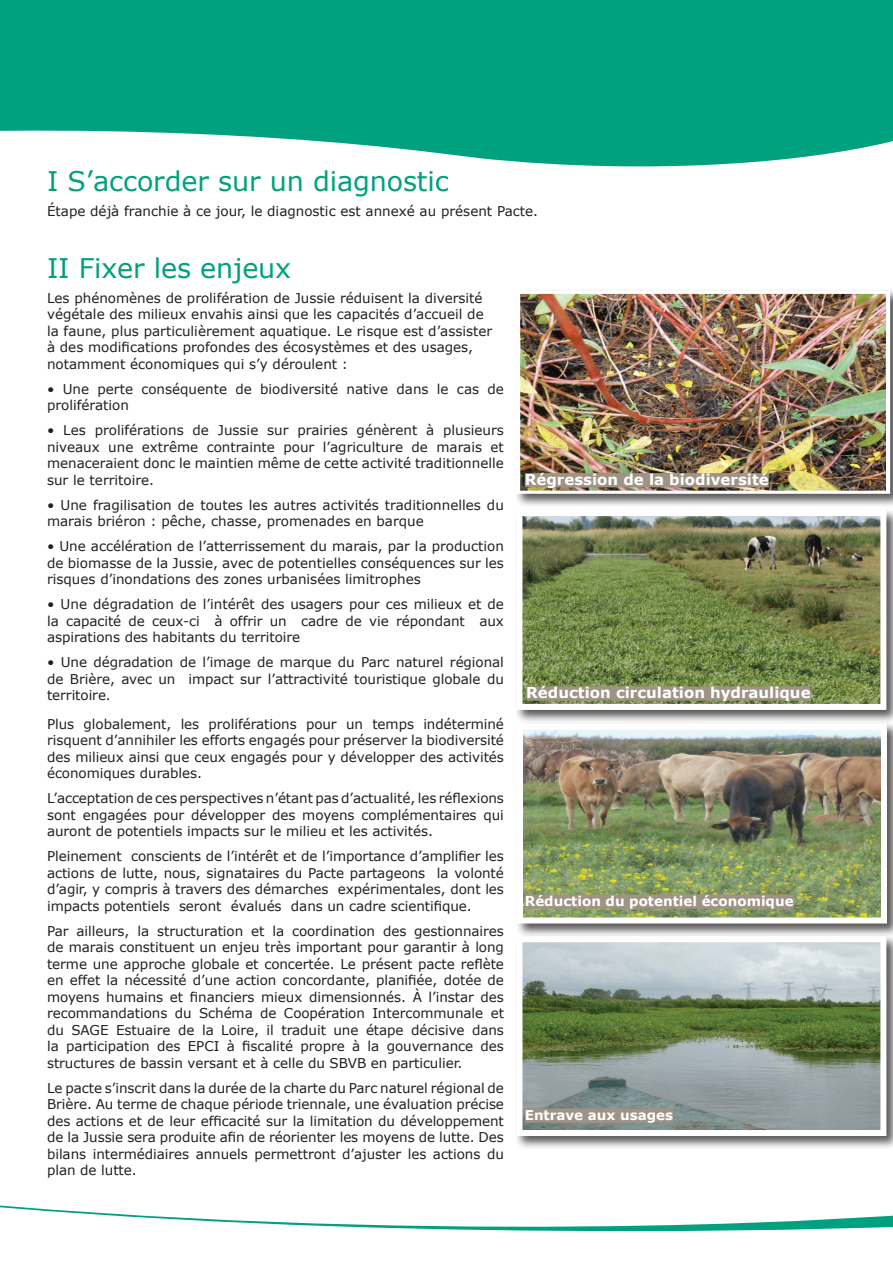
<style>
.page{position:relative;width:893px;height:1263px;background:#fff}
.page>*{position:absolute;margin:0;border:0;box-sizing:border-box;transform-origin:0 0}
.t1{font:27px "Verdana";letter-spacing:-.005em;color:#00a17e}
.t2{font:700 15px "Verdana";color:#fff}
.t3{font:13.5px/16.5px "Verdana";color:#231f20;text-align:justify}
.t4{font:700 13.5px "Verdana";color:#fff}
</style>
<div class="page">
<svg style="left:0;top:0;width:893px;height:167px;fill:#00a17e"></svg>
<div style="left:515px;top:721px;width:378px;height:216px;background:#231f20;opacity:.75"></div>
<img style="left:524px;top:731px;width:356px;height:185px">
<div style="left:517px;top:724px;width:370px;height:199px;border:6px solid #fff"></div>
<div style="left:514px;top:508px;width:379px;height:216px;background:#231f20;opacity:.75"></div>
<img style="left:523px;top:517px;width:356px;height:186px">
<div style="left:516px;top:510px;width:370px;height:200px;border:6px solid #fff"></div>
<div style="left:526px;top:686px;width:285px;height:15px;background:#9e9384"></div>
<div style="left:514px;top:289px;width:379px;height:219px;background:#231f20;opacity:.75"></div>
<img style="left:521px;top:296px;width:364px;height:193px">
<div style="left:516px;top:291px;width:374px;height:203px;border:4px solid #fff"></div>
<div style="left:525px;top:473px;width:244px;height:14px;background:#9e9384"></div>
<div style="left:525px;top:894px;width:269px;height:15px;background:#9e9384"></div>
<div style="left:514px;top:934px;width:379px;height:216px;background:#231f20;opacity:.75"></div>
<img style="left:523px;top:943px;width:356px;height:186px">
<div style="left:516px;top:936px;width:370px;height:200px;border:6px solid #fff"></div>
<div style="left:525px;top:1108px;width:148px;height:15px;background:#9e9384"></div>
<svg style="left:0;top:1205px;width:893px;height:27px"></svg>
<h1 class="t1" style="left:47px;top:163px;width:403px">I S’accorder sur un diagnostic</h1>
<p class="t3" style="left:47px;top:203px;width:493px">Étape déjà franchie à ce jour, le diagnostic est annexé au présent Pacte.</p>
<h1 class="t1" style="left:47px;top:250px;width:246px">II Fixer les enjeux</h1>
<p class="t3" style="left:47px;top:290px;width:447px;text-align:left">Les phénomènes de prolifération de Jussie réduisent la diversité végétale des milieux envahis ainsi que les capacités d’accueil de la faune, plus particulièrement aquatique. Le risque est d’assister à des modifications profondes des écosystèmes et des usages, notamment économiques qui s’y déroulent :</p>
<p class="t3" style="left:47px;top:381px;width:458px">• Une perte conséquente de biodiversité native dans le cas de prolifération</p>
<p class="t3" style="left:47px;top:422px;width:458px">• Les proliférations de Jussie sur prairies génèrent à plusieurs niveaux une extrême contrainte pour l’agriculture de marais et menaceraient donc le maintien même de cette activité traditionnelle sur le territoire.</p>
<p class="t3" style="left:47px;top:497px;width:458px">• Une fragilisation de toutes les autres activités traditionnelles du marais briéron : pêche, chasse, promenades en barque</p>
<p class="t3" style="left:47px;top:538px;width:458px">• Une accélération de l’atterrissement du marais, par la production de biomasse de la Jussie, avec de potentielles conséquences sur les risques d’inondations des zones urbanisées limitrophes</p>
<p class="t3" style="left:47px;top:596px;width:458px">• Une dégradation de l’intérêt des usagers pour ces milieux et de la capacité de ceux-ci à offrir un cadre de vie répondant aux aspirations des habitants du territoire</p>
<p class="t3" style="left:47px;top:654px;width:458px">• Une dégradation de l’image de marque du Parc naturel régional de Brière, avec un impact sur l’attractivité touristique globale du territoire.</p>
<p class="t3" style="left:47px;top:716px;width:458px">Plus globalement, les proliférations pour un temps indéterminé risquent d’annihiler les efforts engagés pour préserver la biodiversité des milieux ainsi que ceux engagés pour y développer des activités économiques durables.</p>
<p class="t3" style="left:47px;top:790px;width:458px">L’acceptation de ces perspectives n’étant pas d’actualité, les réflexions sont engagées pour développer des moyens complémentaires qui auront de potentiels impacts sur le milieu et les activités.</p>
<p class="t3" style="left:47px;top:848px;width:458px">Pleinement conscients de l’intérêt et de l’importance d’amplifier les actions de lutte, nous, signataires du Pacte partageons la volonté d’agir, y compris à travers des démarches expérimentales, dont les impacts potentiels seront évalués dans un cadre scientifique.</p>
<p class="t3" style="left:47px;top:923px;width:458px">Par ailleurs, la structuration et la coordination des gestionnaires de marais constituent un enjeu très important pour garantir à long terme une approche globale et concertée. Le présent pacte reflète en effet la nécessité d’une action concordante, planifiée, dotée de moyens humains et financiers mieux dimensionnés. À l’instar des recommandations du Schéma de Coopération Intercommunale et du SAGE Estuaire de la Loire, il traduit une étape décisive dans la participation des EPCI à fiscalité propre à la gouvernance des structures de bassin versant et à celle du SBVB en particulier.</p>
<p class="t3" style="left:47px;top:1080px;width:458px">Le pacte s’inscrit dans la durée de la charte du Parc naturel régional de Brière. Au terme de chaque période triennale, une évaluation précise des actions et de leur efficacité sur la limitation du développement de la Jussie sera produite afin de réorienter les moyens de lutte. Des bilans intermédiaires annuels permettront d’ajuster les actions du plan de lutte.</p>
<p class="t2" style="left:525px;top:469px;width:246px">Régression de la biodiversité</p>
<p class="t2" style="left:526px;top:682px;width:286px">Réduction circulation hydraulique</p>
<p class="t4" style="left:525px;top:892px;width:270px">Réduction du potentiel économique</p>
<p class="t4" style="left:525px;top:1106px;width:150px">Entrave aux usages</p>
</div>
